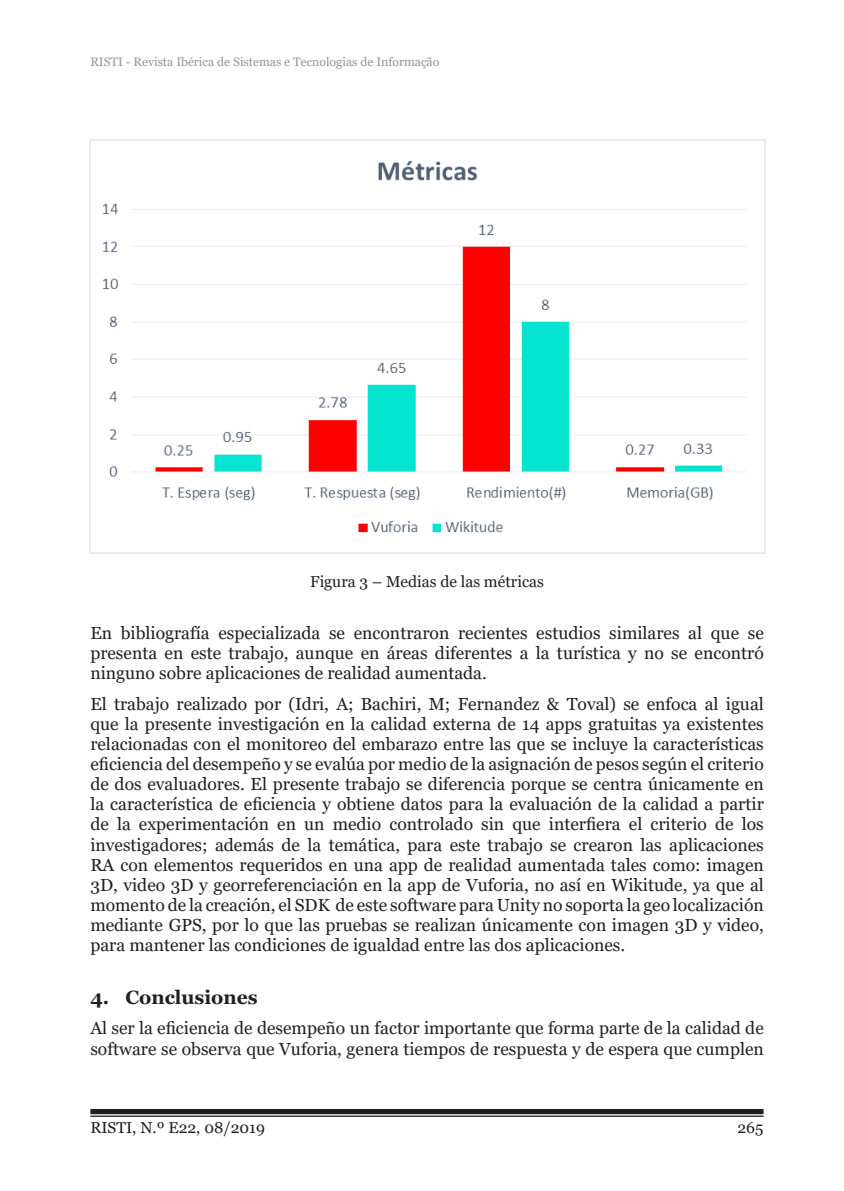
<style>
.page{position:relative;width:844px;height:1191px;background:#fff}
.page>*{position:absolute;margin:0;border:0;box-sizing:border-box;transform-origin:0 0}
.t1{font:700 19.25px "Georgia";color:#231f20}
.txt{font:17.5px/20.1px "Georgia";color:#231f20;text-align:justify}
.legned{font:15.75px "Georgia";color:#231f20}
.t2{font:12.25px "Georgia";color:#939598}
</style>
<div class="page">
<div style="left:90px;top:1109px;width:673px;height:5px;background:#231f20"></div>
<hr style="left:90px;top:1115px;width:673px;height:1px;background:#231f20">
<img style="left:89px;top:139px;width:675px;height:414px">
<p class="t2" style="left:90px;top:54px;width:350px">RISTI - Revista Ibérica de Sistemas e Tecnologias de Informação</p>
<p class="legned" style="left:310px;top:572px;width:235px">Figura 3 – Medias de las métricas</p>
<p class="txt" style="left:90px;top:623px;width:674px">En bibliografía especializada se encontraron recientes estudios similares al que se presenta en este trabajo, aunque en áreas diferentes a la turística y no se encontró ninguno sobre aplicaciones de realidad aumentada.</p>
<p class="txt" style="left:90px;top:694px;width:674px">El trabajo realizado por (Idri, A; Bachiri, M; Fernandez &amp; Toval) se enfoca al igual que la presente investigación en la calidad externa de 14 apps gratuitas ya existentes relacionadas con el monitoreo del embarazo entre las que se incluye la características eficiencia del desempeño y se evalúa por medio de la asignación de pesos según el criterio de dos evaluadores. El presente trabajo se diferencia porque se centra únicamente en la característica de eficiencia y obtiene datos para la evaluación de la calidad a partir de la experimentación en un medio controlado sin que interfiera el criterio de los investigadores; además de la temática, para este trabajo se crearon las aplicaciones RA con elementos requeridos en una app de realidad aumentada tales como: imagen 3D, video 3D y georreferenciación en la app de Vuforia, no así en Wikitude, ya que al momento de la creación, el SDK de este software para Unity no soporta la geo localización mediante GPS, por lo que las pruebas se realizan únicamente con imagen 3D y video, para mantener las condiciones de igualdad entre las dos aplicaciones.</p>
<h1 class="t1" style="left:90px;top:984px;width:169px">4. Conclusiones</h1>
<p class="txt" style="left:90px;top:1018px;width:674px">Al ser la eficiencia de desempeño un factor importante que forma parte de la calidad de software se observa que Vuforia, genera tiempos de respuesta y de espera que cumplen</p>
<p class="legned" style="left:90px;top:1117px;width:176px">RISTI, N.º E22, 08/2019</p>
<p class="legned" style="left:737px;top:1118px;width:28px">265</p>
</div>
